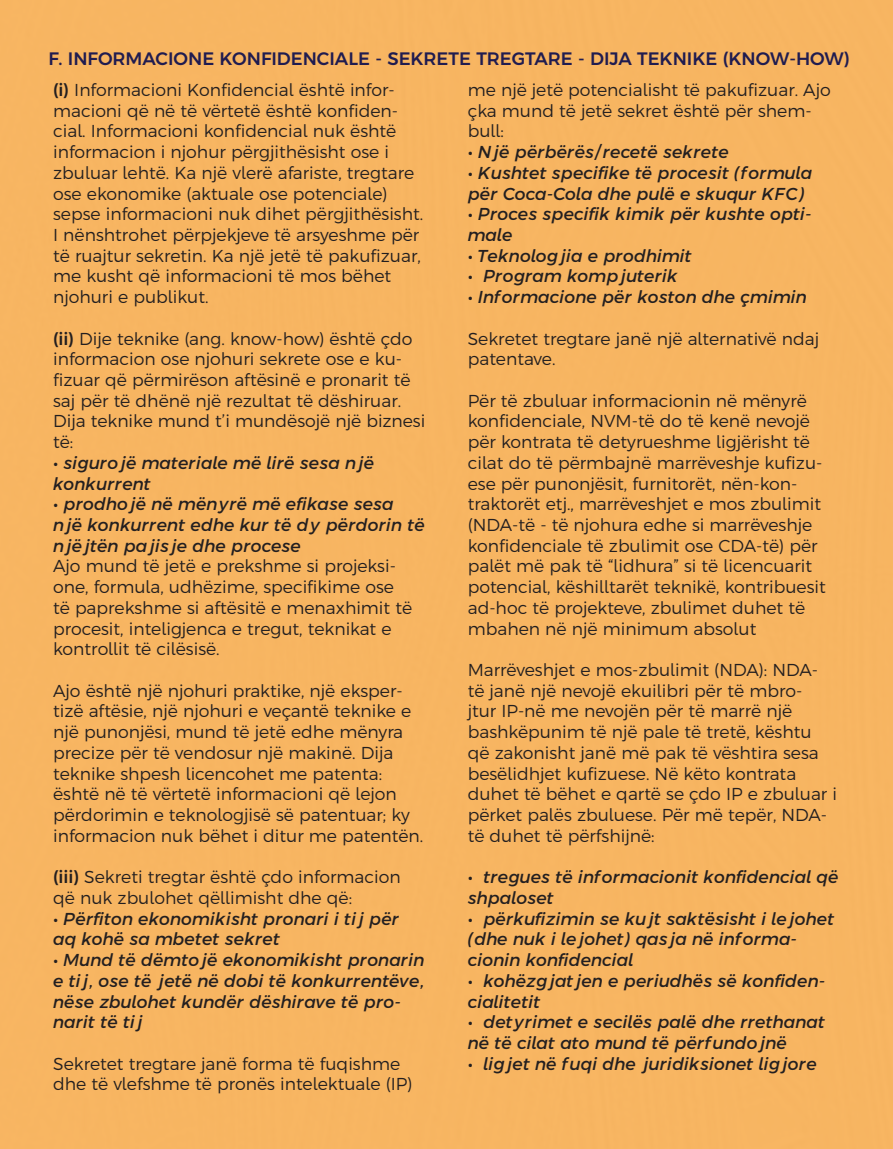
<style>
.page{position:relative;width:893px;height:1149px;background:#fff}
.page>*{position:absolute;margin:0;border:0;box-sizing:border-box;transform-origin:0 0}
.t1{font:500 18px "Argentum Sans";color:#201c50}
.t2{font:300 17.25px/20.7px "Argentum Sans";color:#231f20}
.t3{font:italic 17.25px/20.7px "Argentum Sans";color:#231f20}
.s1{font-weight:500}
</style>
<div class="page">
<div style="left:0;top:0;width:893px;height:1148px;background:#f7b561"></div>
<p class="t1" style="left:49px;top:45px;width:803px">F. INFORMACIONE KONFIDENCIALE - SEKRETE TREGTARE - DIJA TEKNIKE (KNOW-HOW)</p>
<p class="t2" style="left:53px;top:79px;width:372px"><span class="s1">(i)</span> Informacioni Konfidencial është infor&shy;macioni që në të vërtetë është konfiden&shy;cial. Informacioni konfidencial nuk është informacion i njohur përgjithësisht ose i zbuluar lehtë. Ka një vlerë afariste, tregtare ose ekonomike (aktuale ose potenciale) sepse informacioni nuk dihet përgjithësisht.<br>I nënshtrohet përpjekjeve të arsyeshme për të ruajtur sekretin. Ka një jetë të pakufizuar, me kusht që informacioni të mos bëhet njohuri e publikut.</p>
<p class="t2" style="left:53px;top:328px;width:374px"><span class="s1">(ii)</span> Dije teknike (ang. know-how) është çdo informacion ose njohuri sekrete ose e ku&shy;fizuar që përmirëson aftësinë e pronarit të saj për të dhënë një rezultat të dëshiruar.<br>Dija teknike mund t’i mundësojë një biznesi të:</p>
<p class="t3" style="left:53px;top:452px;width:323px">• sigurojë materiale më lirë sesa një konkurrent</p>
<p class="t3" style="left:53px;top:493px;width:373px">• prodhojë në mënyrë më efikase sesa një konkurrent edhe kur të dy përdorin të njëjtën pajisje dhe procese</p>
<p class="t2" style="left:53px;top:555px;width:360px">Ajo mund të jetë e prekshme si projeksi&shy;one, formula, udhëzime, specifikime ose të paprekshme si aftësitë e menaxhimit të procesit, inteligjenca e tregut, teknikat e kontrollit të cilësisë.</p>
<p class="t2" style="left:53px;top:679px;width:372px">Ajo është një njohuri praktike, një eksper&shy;tizë aftësie, një njohuri e veçantë teknike e një punonjësi, mund të jetë edhe mënyra precize për të vendosur një makinë. Dija teknike shpesh licencohet me patenta: është në të vërtetë informacioni që lejon përdorimin e teknologjisë së patentuar; ky informacion nuk bëhet i ditur me patentën.</p>
<p class="t2" style="left:53px;top:866px;width:349px"><span class="s1">(iii)</span> Sekreti tregtar është çdo informacion që nuk zbulohet qëllimisht dhe që:</p>
<p class="t3" style="left:53px;top:907px;width:348px">• Përfiton ekonomikisht pronari i tij për aq kohë sa mbetet sekret</p>
<p class="t3" style="left:53px;top:949px;width:373px">• Mund të dëmtojë ekonomikisht pronarin e tij, ose të jetë në dobi të konkurrentëve, nëse zbulohet kundër dëshirave të pro&shy;narit të tij</p>
<p class="t2" style="left:53px;top:1052px;width:361px">Sekretet tregtare janë forma të fuqishme dhe të vlefshme të pronës intelektuale (IP)</p>
<p class="t2" style="left:468px;top:79px;width:364px">me një jetë potencialisht të pakufizuar. Ajo çka mund të jetë sekret është për shem&shy;bull:</p>
<p class="t3" style="left:468px;top:141px;width:263px">• Një përbërës/recetë sekrete</p>
<p class="t3" style="left:468px;top:162px;width:346px">• Kushtet specifike të procesit (formula për Coca-Cola dhe pulë e skuqur KFC)</p>
<p class="t3" style="left:468px;top:204px;width:346px">• Proces specifik kimik për kushte opti&shy;male</p>
<p class="t3" style="left:468px;top:245px;width:226px">• Teknologjia e prodhimit</p>
<p class="t3" style="left:468px;top:266px;width:212px">• Program kompjuterik</p>
<p class="t3" style="left:468px;top:286px;width:341px">• Informacione për koston dhe çmimin</p>
<p class="t2" style="left:468px;top:328px;width:353px">Sekretet tregtare janë një alternativë ndaj patentave.</p>
<p class="t2" style="left:468px;top:390px;width:360px">Për të zbuluar informacionin në mënyrë konfidenciale, NVM-të do të kenë nevojë për kontrata të detyrueshme ligjërisht të cilat do të përmbajnë marrëveshje kufizu&shy;ese për punonjësit, furnitorët, nën-kon&shy;traktorët etj., marrëveshjet e mos zbulimit (NDA-të - të njohura edhe si marrëveshje konfidenciale të zbulimit ose CDA-të) për palët më pak të “lidhura” si të licencuarit potencial, këshilltarët teknikë, kontribuesit ad-hoc të projekteve, zbulimet duhet të mbahen në një minimum absolut</p>
<p class="t2" style="left:468px;top:659px;width:371px">Marrëveshjet e mos-zbulimit (NDA): NDA&shy;të janë një nevojë ekuilibri për të mbro-<br>jtur IP-në me nevojën për të marrë një bashkëpunim të një pale të tretë, kështu që zakonisht janë më pak të vështira sesa besëlidhjet kufizuese. Në këto kontrata duhet të bëhet e qartë se çdo IP e zbuluar i përket palës zbuluese. Për më tepër, NDA&shy;të duhet të përfshijnë:</p>
<p class="t3" style="left:468px;top:866px;width:372px">• tregues të informacionit konfidencial që shpaloset</p>
<p class="t3" style="left:468px;top:907px;width:368px">• përkufizimin se kujt saktësisht i lejohet (dhe nuk i lejohet) qasja në informa&shy;cionin konfidencial</p>
<p class="t3" style="left:468px;top:969px;width:359px">• kohëzgjatjen e periudhës së konfiden&shy;cialitetit</p>
<p class="t3" style="left:468px;top:1011px;width:359px">• detyrimet e secilës palë dhe rrethanat në të cilat ato mund të përfundojnë</p>
<p class="t3" style="left:468px;top:1052px;width:351px">• ligjet në fuqi dhe juridiksionet ligjore</p>
</div>
